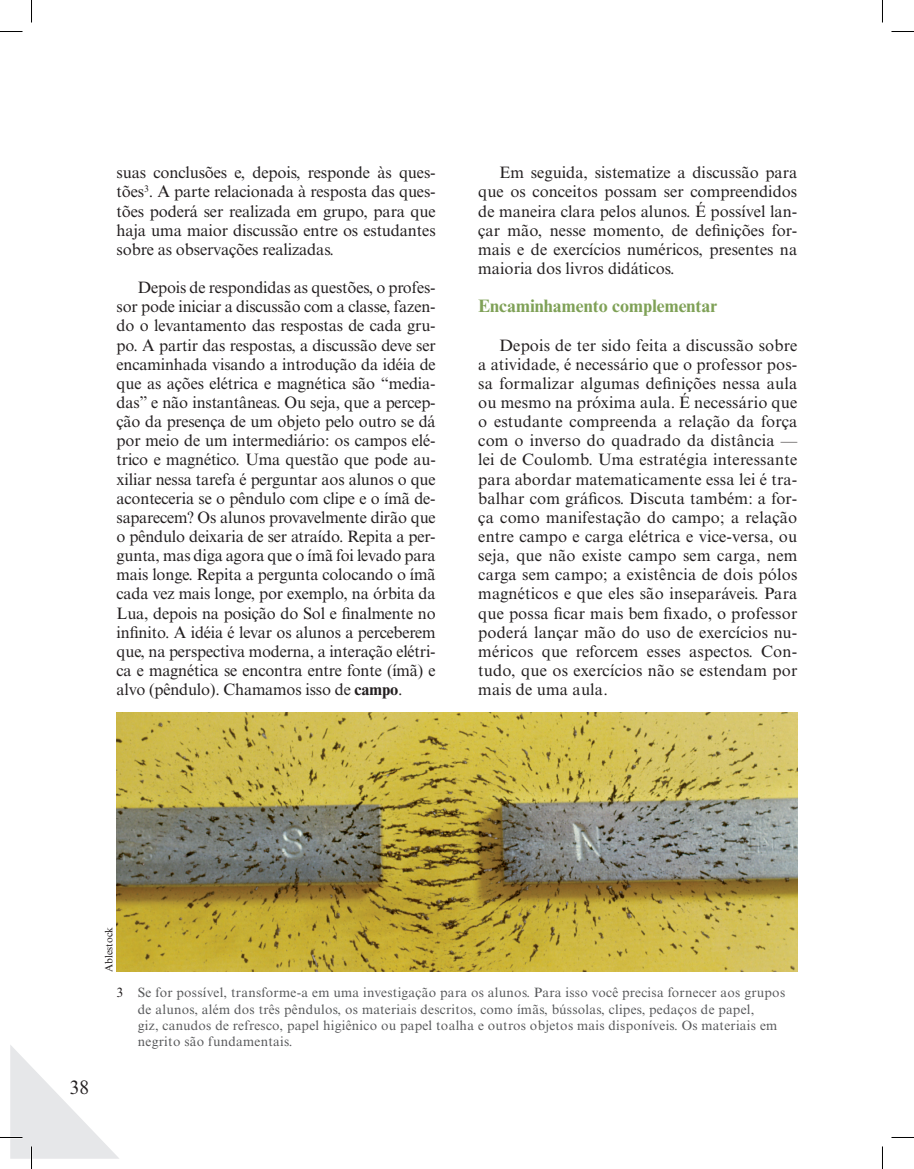
<style>
.page{position:relative;width:914px;height:1169px;background:#fff}
.page>*{position:absolute;margin:0;border:0;box-sizing:border-box;transform-origin:0 0}
.t1{font:19.5px "Times New Roman MT Std";color:#231f20}
.t2{font:700 18px "Times New Roman MT Std";color:#7fa157}
.t3{font:16.5px/19.2px "Times New Roman MT Std";letter-spacing:-.01em;color:#231f20;text-align:justify}
.t4{font:13.5px/16.2px "Times New Roman MT Std";letter-spacing:.02em;color:#57585a}
.t5{font:10.5px "Times New Roman MT Std";color:#231f20}
.s1{font-weight:700}
.s2{color:#231f20}
</style>
<div class="page">
<img style="left:117px;top:712px;width:680px;height:259px">
<svg style="left:0;top:31px;width:22px;height:1px"></svg>
<svg style="left:891px;top:31px;width:22px;height:1px"></svg>
<svg style="left:891px;top:1137px;width:22px;height:1px"></svg>
<svg style="left:31px;top:0;width:1px;height:23px"></svg>
<svg style="left:0;top:1045px;width:119px;height:124px"></svg>
<svg style="left:882px;top:0;width:1px;height:23px"></svg>
<svg style="left:882px;top:1146px;width:1px;height:23px"></svg>
<p class="t3" style="left:117px;top:163px;width:320px">suas conclusões e, depois, responde às ques&shy;tões<sup>3</sup>. A parte relacionada à resposta das ques&shy;tões poderá ser realizada em grupo, para que haja uma maior discussão entre os estudantes sobre as observações realizadas.</p>
<p class="t3" style="left:117px;top:278px;width:320px;text-indent:21px">Depois de respondidas as questões, o profes&shy;sor pode iniciar a discussão com a classe, fazen&shy;do o levantamento das respostas de cada gru&shy;po. A partir das respostas, a discussão deve ser encaminhada visando a introdução da idéia de que as ações elétrica e magnética são “media&shy;das” e não instantâneas. Ou seja, que a percep&shy;ção da presença de um objeto pelo outro se dá por meio de um intermediário: os campos elé&shy;trico e magnético. Uma questão que pode au&shy;xiliar nessa tarefa é perguntar aos alunos o que aconteceria se o pêndulo com clipe e o ímã de&shy;saparecem? Os alunos provavelmente dirão que o pêndulo deixaria de ser atraído. Repita a per&shy;gunta, mas diga agora que o ímã foi levado para mais longe. Repita a pergunta colocando o ímã cada vez mais longe, por exemplo, na órbita da Lua, depois na posição do Sol e finalmente no infinito. A idéia é levar os alunos a perceberem que, na perspectiva moderna, a interação elétri&shy;ca e magnética se encontra entre fonte (ímã) e alvo (pêndulo). Chamamos isso de <span class="s1">campo</span>.</p>
<p class="t3" style="left:478px;top:163px;width:320px;text-indent:21px">Em seguida, sistematize a discussão para que os conceitos possam ser compreendidos de maneira clara pelos alunos. É possível lan&shy;çar mão, nesse momento, de definições for&shy;mais e de exercícios numéricos, presentes na maioria dos livros didáticos.</p>
<p class="t2" style="left:478px;top:295px;width:241px">Encaminhamento complementar</p>
<p class="t3" style="left:478px;top:335px;width:320px;text-indent:21px">Depois de ter sido feita a discussão sobre a atividade, é necessário que o professor pos&shy;sa formalizar algumas definições nessa aula ou mesmo na próxima aula. É necessário que o estudante compreenda a relação da força com o inverso do quadrado da distância — lei de Coulomb. Uma estratégia interessante para abordar matematicamente essa lei é tra&shy;balhar com gráficos. Discuta também: a for&shy;ça como manifestação do campo; a relação entre campo e carga elétrica e vice-versa, ou seja, que não existe campo sem carga, nem carga sem campo; a existência de dois pólos magnéticos e que eles são inseparáveis. Para que possa ficar mais bem fixado, o professor poderá lançar mão do uso de exercícios nu&shy;méricos que reforcem esses aspectos. Con&shy;tudo, que os exercícios não se estendam por mais de uma aula.</p>
<p class="t1" style="left:70px;top:1076px;width:21px">38</p>
<p class="t5" style="left:103px;top:971px;width:46px;rotate:-90deg">Ablestock</p>
<p class="t4" style="left:138px;top:984px;width:648px;text-indent:-21px"><span class="s2">3</span> Se for possível, transforme-a em uma investigação para os alunos. Para isso você precisa fornecer aos grupos de alunos, além dos três pêndulos, os materiais descritos, como ímãs, bússolas, clipes, pedaços de papel,<br>giz, canudos de refresco, papel higiênico ou papel toalha e outros objetos mais disponíveis. Os materiais em negrito são fundamentais.</p>
</div>
